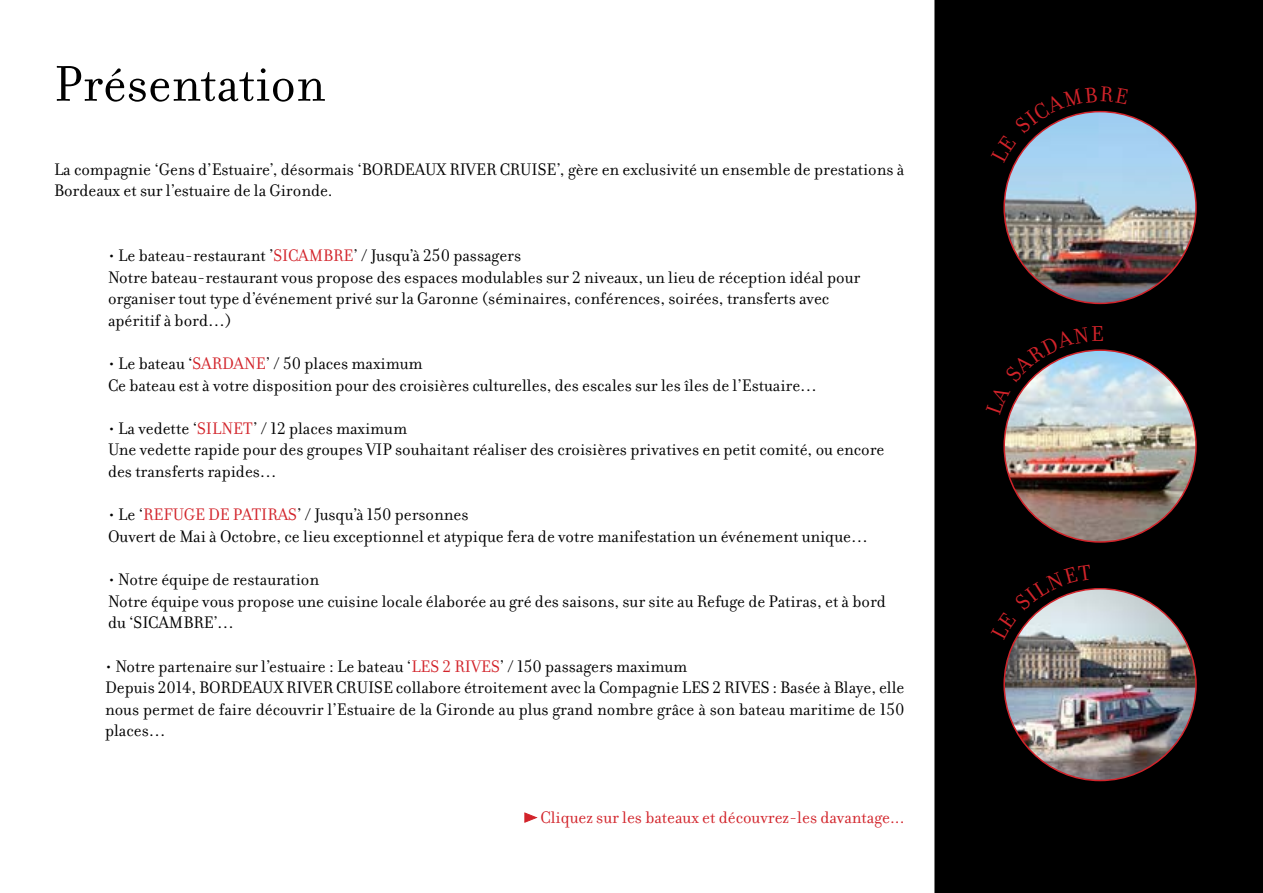
<style>
.page{position:relative;width:1263px;height:893px;background:#fff}
.page>*{position:absolute;margin:0;border:0;box-sizing:border-box;transform-origin:0 0}
.t1{font:54px "Filosofia Lining OT";color:#000}
.t2{font:18px/21.6px "Filosofia Lining OT";color:#000}
.t3{font:18px "Filosofia Lining OT";color:#d2232a}
.s1{color:#d2232a}
</style>
<div class="page">
<div style="left:935px;top:1px;width:327px;height:891px;background:#000"></div>
<div style="left:934px;top:0;width:329px;height:893px;border:2px solid #000"></div>
<svg style="left:524px;top:812px;width:13px;height:11px"></svg>
<img style="left:1004px;top:350px;width:192px;height:192px;border-radius:96px">
<img style="left:1004px;top:589px;width:192px;height:191px;border-radius:96px">
<img style="left:1004px;top:112px;width:192px;height:191px;border-radius:96px">
<svg style="left:1008px;top:349px;width:95px;height:66px"></svg>
<svg style="left:1014px;top:588px;width:78px;height:52px"></svg>
<svg style="left:1014px;top:110px;width:115px;height:53px"></svg>
<h1 class="t1" style="left:54px;top:54px;width:273px">Présentation</h1>
<p class="t2" style="left:54px;top:158px;width:852px">La compagnie ‘Gens d’Estuaire’, désormais ‘BORDEAUX RIVER CRUISE’, gère en exclusivité un ensemble de prestations à<br>Bordeaux et sur l’estuaire de la Gironde.</p>
<p class="t2" style="left:108px;top:245px;width:754px">• Le bateau-restaurant ’<span class="s1">SICAMBRE</span>’ / Jusqu’à 250 passagers<br>Notre bateau-restaurant vous propose des espaces modulables sur 2 niveaux, un lieu de réception idéal pour organiser tout type d’événement privé sur la Garonne (séminaires, conférences, soirées, transferts avec apéritif à bord…)</p>
<p class="t2" style="left:108px;top:353px;width:711px">• Le bateau ‘<span class="s1">SARDANE</span>’ / 50 places maximum<br>Ce bateau est à votre disposition pour des croisières culturelles, des escales sur les îles de l’Estuaire…</p>
<p class="t2" style="left:108px;top:418px;width:778px">• La vedette ‘<span class="s1">SILNET</span>’ / 12 places maximum<br>Une vedette rapide pour des groupes VIP souhaitant réaliser des croisières privatives en petit comité, ou encore des transferts rapides…</p>
<p class="t2" style="left:108px;top:504px;width:761px">• Le ‘<span class="s1">REFUGE DE PATIRAS</span>’ / Jusqu’à 150 personnes<br>Ouvert de Mai à Octobre, ce lieu exceptionnel et atypique fera de votre manifestation un événement unique…</p>
<p class="t2" style="left:108px;top:569px;width:779px">• Notre équipe de restauration<br>Notre équipe vous propose une cuisine locale élaborée au gré des saisons, sur site au Refuge de Patiras, et à bord du ‘SICAMBRE’…</p>
<p class="t2" style="left:105px;top:655px;width:801px">• Notre partenaire sur l’estuaire : Le bateau ‘<span class="s1">LES 2 RIVES</span>’ / 150 passagers maximum<br>Depuis 2014, BORDEAUX RIVER CRUISE collabore étroitement avec la Compagnie LES 2 RIVES : Basée à Blaye, elle nous permet de faire découvrir l’Estuaire de la Gironde au plus grand nombre grâce à son bateau maritime de 150 places…</p>
<p class="t3" style="left:540px;top:807px;width:365px">Cliquez sur les bateaux et découvrez-les davantage...</p>
</div>
